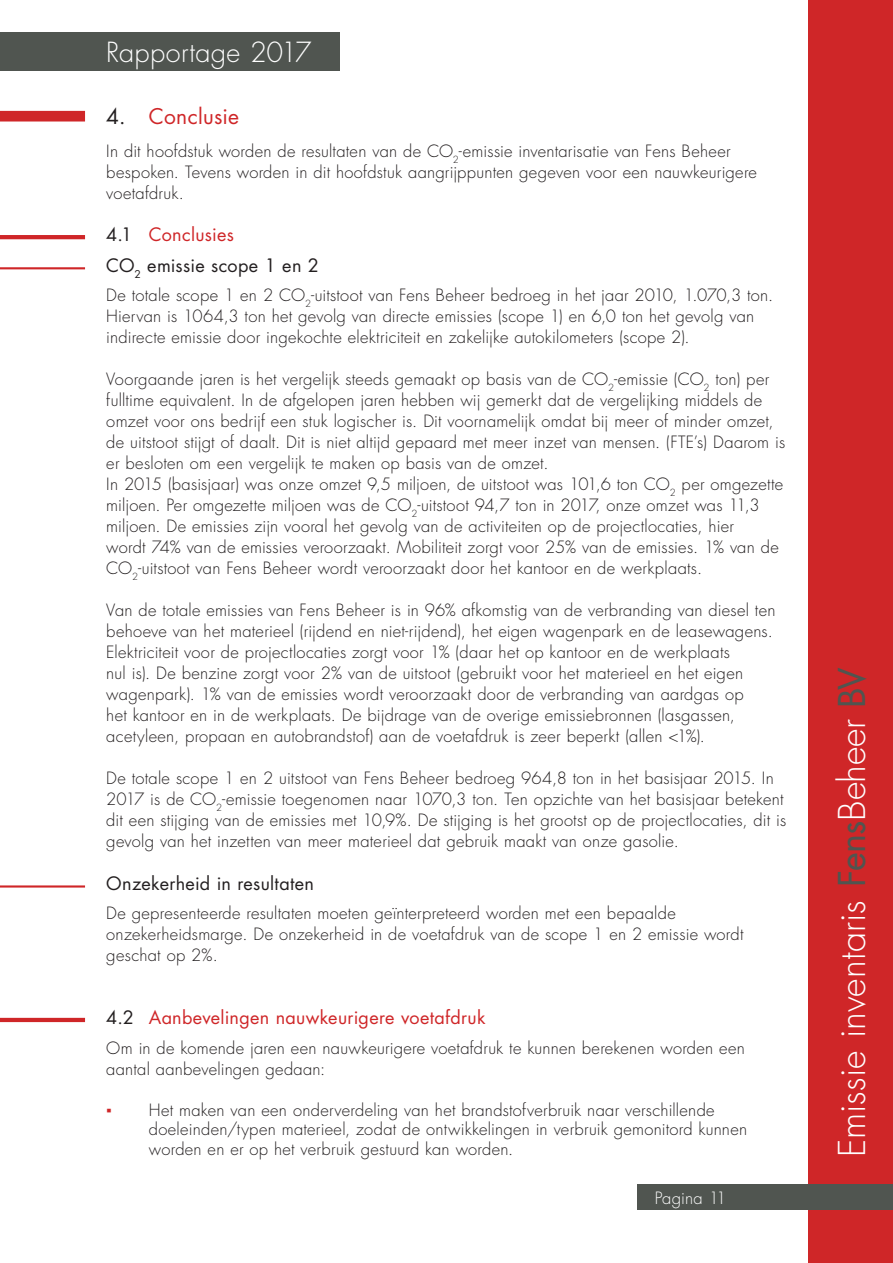
<style>
.page{position:relative;width:893px;height:1263px;background:#fff}
.page>*{position:absolute;margin:0;border:0;box-sizing:border-box;transform-origin:0 0}
.t1{font:300 36px "Futura Std";letter-spacing:-.005em;color:#fff}
.t2{font:300 27px "Futura Std";letter-spacing:.01em;color:#fff}
.t3{font:21px "Futura Std";letter-spacing:.01em;color:#cf2628}
.t4{font:18px "Futura Std";letter-spacing:.015em;color:#cf2628}
._0_0_Heading{font:18px "Futura Std";letter-spacing:.02em;color:#231f20}
.t5{font:300 16.5px/21px "Futura Std";letter-spacing:.015em;color:#231f20}
.t6{font:300 16.5px "Futura Std";color:#fff}
.s1{color:#231f20}
.s2{font-family:"Verdana";font-weight:400;color:#cf2628}
.s3{font-weight:400;color:#505550}
</style>
<div class="page">
<div style="left:808px;top:0;width:85px;height:1263px;background:#cf2628"></div>
<div style="left:638px;top:1184px;width:255px;height:26px;background:#505550"></div>
<div style="left:0;top:32px;width:340px;height:38px;background:#505550"></div>
<div style="left:0;top:111px;width:85px;height:10px;background:#cf2628"></div>
<hr style="left:0;top:235px;width:85px;height:4px;background:#cf2628">
<hr style="left:0;top:267px;width:85px;height:2px;background:#cf2628">
<hr style="left:0;top:885px;width:85px;height:2px;background:#cf2628">
<hr style="left:0;top:1018px;width:85px;height:4px;background:#cf2628">
<h2 class="t2" style="left:106px;top:36px;width:207px">Rapportage 2017</h2>
<p class="t3" style="left:106px;top:102px;width:134px"><span class="s1">4.</span> Conclusie</p>
<p class="t5" style="left:106px;top:141px;width:652px">In dit hoofdstuk worden de resultaten van de CO<sub>2</sub>-emissie inventarisatie van Fens Beheer bespoken. Tevens worden in dit hoofdstuk aangrijppunten gegeven voor een nauwkeurigere voetafdruk.</p>
<p class="t4" style="left:106px;top:223px;width:129px"><span class="s1">4.1</span> Conclusies</p>
<p class="_0_0_Heading" style="left:106px;top:253px;width:214px">CO<sub>2</sub> emissie scope 1 en 2</p>
<p class="t5" style="left:106px;top:285px;width:668px">De totale scope 1 en 2 CO<sub>2</sub>-uitstoot van Fens Beheer bedroeg in het jaar 2010, 1.070,3 ton.<br>Hiervan is 1064,3 ton het gevolg van directe emissies (scope 1) en 6,0 ton het gevolg van indirecte emissie door ingekochte elektriciteit en zakelijke autokilometers (scope 2).</p>
<p class="t5" style="left:106px;top:369px;width:680px">Voorgaande jaren is het vergelijk steeds gemaakt op basis van de CO<sub>2</sub>-emissie (CO<sub>2</sub> ton) per fulltime equivalent. In de afgelopen jaren hebben wij gemerkt dat de vergelijking middels de omzet voor ons bedrijf een stuk logischer is. Dit voornamelijk omdat bij meer of minder omzet, de uitstoot stijgt of daalt. Dit is niet altijd gepaard met meer inzet van mensen. (FTE’s) Daarom is er besloten om een vergelijk te maken op basis van de omzet.</p>
<p class="t5" style="left:106px;top:474px;width:678px">In 2015 (basisjaar) was onze omzet 9,5 miljoen, de uitstoot was 101,6 ton CO<sub>2</sub> per omgezette miljoen. Per omgezette miljoen was de CO<sub>2</sub>-uitstoot 94,7 ton in 2017, onze omzet was 11,3 miljoen. De emissies zijn vooral het gevolg van de activiteiten op de projectlocaties, hier<br>wordt 74% van de emissies veroorzaakt. Mobiliteit zorgt voor 25% van de emissies. 1% van de CO<sub>2</sub>-uitstoot van Fens Beheer wordt veroorzaakt door het kantoor en de werkplaats.</p>
<p class="t5" style="left:106px;top:600px;width:671px">Van de totale emissies van Fens Beheer is in 96% afkomstig van de verbranding van diesel ten behoeve van het materieel (rijdend en niet-rijdend), het eigen wagenpark en de leasewagens.<br>Elektriciteit voor de projectlocaties zorgt voor 1% (daar het op kantoor en de werkplaats<br>nul is). De benzine zorgt voor 2% van de uitstoot (gebruikt voor het materieel en het eigen wagenpark). 1% van de emissies wordt veroorzaakt door de verbranding van aardgas op<br>het kantoor en in de werkplaats. De bijdrage van de overige emissiebronnen (lasgassen, acetyleen, propaan en autobrandstof) aan de voetafdruk is zeer beperkt (allen &lt;1%).</p>
<p class="t5" style="left:106px;top:768px;width:681px">De totale scope 1 en 2 uitstoot van Fens Beheer bedroeg 964,8 ton in het basisjaar 2015. In 2017 is de CO<sub>2</sub>-emissie toegenomen naar 1070,3 ton. Ten opzichte van het basisjaar betekent dit een stijging van de emissies met 10,9%. De stijging is het grootst op de projectlocaties, dit is gevolg van het inzetten van meer materieel dat gebruik maakt van onze gasolie.</p>
<p class="_0_0_Heading" style="left:106px;top:871px;width:209px">Onzekerheid in resultaten</p>
<p class="t5" style="left:106px;top:903px;width:639px">De gepresenteerde resultaten moeten geïnterpreteerd worden met een bepaalde onzekerheidsmarge. De onzekerheid in de voetafdruk van de scope 1 en 2 emissie wordt geschat op 2%.</p>
<p class="t4" style="left:106px;top:1006px;width:381px"><span class="s1">4.2</span> Aanbevelingen nauwkeurigere voetafdruk</p>
<p class="t5" style="left:106px;top:1038px;width:640px">Om in de komende jaren een nauwkeurigere voetafdruk te kunnen berekenen worden een aantal aanbevelingen gedaan:</p>
<p class="t5" style="left:149px;top:1100px;width:600px;line-height:19.8px;text-indent:-43px"><span class="s2">▪</span> Het maken van een onderverdeling van het brandstofverbruik naar verschillende doeleinden/typen materieel, zodat de ontwikkelingen in verbruik gemonitord kunnen worden en er op het verbruik gestuurd kan worden.</p>
<p class="t6" style="left:655px;top:1188px;width:73px">Pagina 11</p>
<h1 class="t1" style="left:830px;top:1157px;width:491px;rotate:-90deg">Emissie inventaris <span class="s3">Fens</span>Beheer <span class="s3">BV</span></h1>
</div>
